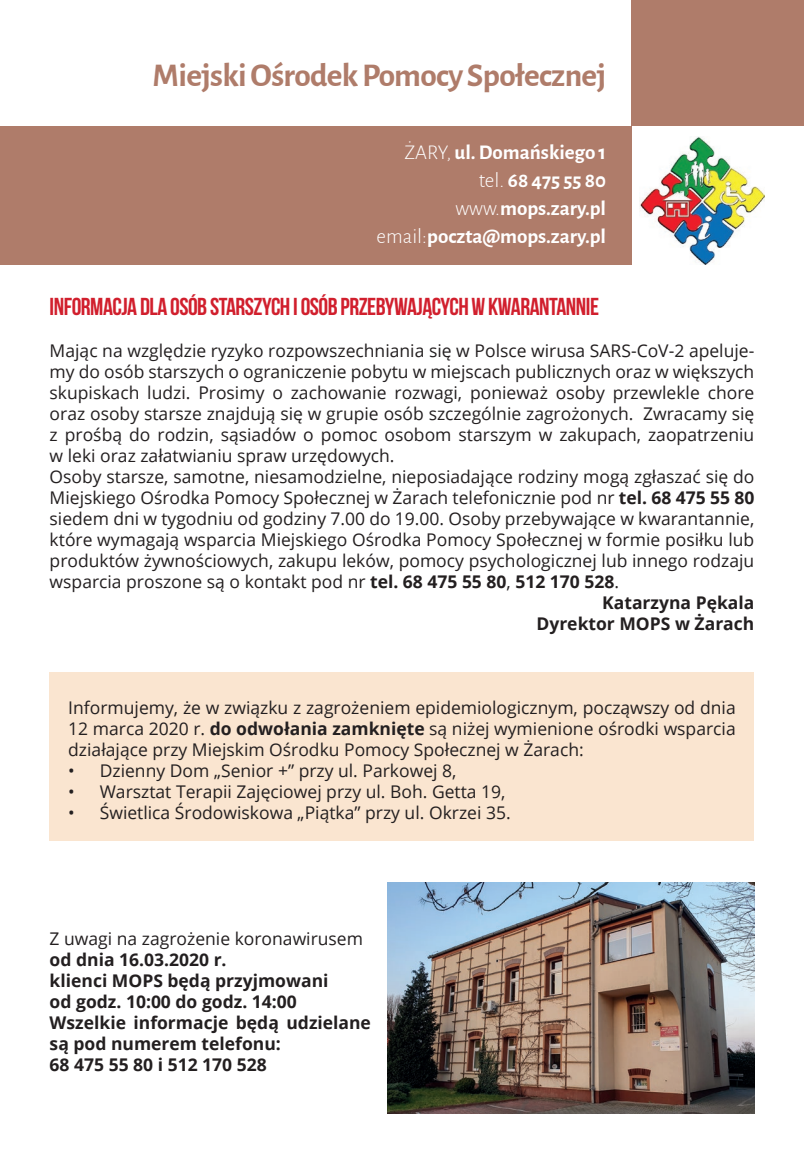
<style>
.page{position:relative;width:804px;height:1166px;background:#fff}
.page>*{position:absolute;margin:0;border:0;box-sizing:border-box;transform-origin:0 0}
.t1{font:700 33.25px "Alegreya Sans";letter-spacing:-.02em;color:#af7c6a}
.t2{font:24.5px "Bebas Neue";letter-spacing:-.02em;color:#d11f2d}
.t3{font:700 21px/28px "Alegreya Sans";color:#fff;text-align:right}
.t4{font:17.5px/21px "Open Sans";color:#231f20;text-align:justify}
.t5{font:700 17.5px/21px "Open Sans";color:#231f20}
.s1{font-weight:300}
.s2{font-weight:700}
</style>
<div class="page">
<div style="left:50px;top:672px;width:704px;height:168px;background:#fae5d0"></div>
<div style="left:0;top:126px;width:632px;height:138px;background:#af7c6a"></div>
<div style="left:632px;top:0;width:172px;height:126px;background:#af7c6a"></div>
<img style="left:639px;top:136px;width:125px;height:128px">
<img style="left:387px;top:882px;width:367px;height:231px">
<h1 class="t1" style="left:153px;top:51px;width:455px">Miejski Ośrodek Pomocy Społecznej</h1>
<p class="t3" style="left:376px;top:137px;width:231px"><span class="s1">ŻARY,</span> ul. Domańskiego 1 <span class="s1">tel.</span> 68 475 55 80 <span class="s1">www.</span>mops.zary.pl <span class="s1">email:</span>poczta@mops.zary.pl</p>
<h2 class="t2" style="left:50px;top:293px;width:551px">INFORMACJA DLA OSÓB STARSZYCH I OSÓB PRZEBYWAJĄCYCH W KWARANTANNIE</h2>
<p class="t4" style="left:50px;top:340px;width:706px">Mając na względzie ryzyko rozpowszechniania się w Polsce wirusa SARS-CoV-2 apeluje-</p>
<p class="t4" style="left:50px;top:361px;width:706px">my do osób starszych o ograniczenie pobytu w miejscach publicznych oraz w większych</p>
<p class="t4" style="left:50px;top:382px;width:706px">skupiskach ludzi. Prosimy o zachowanie rozwagi, ponieważ osoby przewlekle chore</p>
<p class="t4" style="left:50px;top:403px;width:706px">oraz osoby starsze znajdują się w grupie osób szczególnie zagrożonych. Zwracamy się</p>
<p class="t4" style="left:50px;top:424px;width:706px">z prośbą do rodzin, sąsiadów o pomoc osobom starszym w zakupach, zaopatrzeniu</p>
<p class="t4" style="left:50px;top:445px;width:346px">w leki oraz załatwianiu spraw urzędowych.</p>
<p class="t4" style="left:50px;top:466px;width:706px">Osoby starsze, samotne, niesamodzielne, nieposiadające rodziny mogą zgłaszać się do</p>
<p class="t4" style="left:50px;top:487px;width:706px">Miejskiego Ośrodka Pomocy Społecznej w Żarach telefonicznie pod nr <span class="s2">tel. 68 475 55 80</span></p>
<p class="t4" style="left:50px;top:508px;width:706px">siedem dni w tygodniu od godziny 7.00 do 19.00. Osoby przebywające w kwarantannie,</p>
<p class="t4" style="left:50px;top:529px;width:706px">które wymagają wsparcia Miejskiego Ośrodka Pomocy Społecznej w formie posiłku lub</p>
<p class="t4" style="left:50px;top:550px;width:706px">produktów żywnościowych, zakupu leków, pomocy psychologicznej lub innego rodzaju</p>
<p class="t4" style="left:50px;top:571px;width:571px">wsparcia proszone są o kontakt pod nr <span class="s2">tel. 68 475 55 80</span>, <span class="s2">512 170 528</span>.</p>
<p class="t5" style="left:602px;top:592px;width:154px">Katarzyna Pękala</p>
<p class="t5" style="left:536px;top:613px;width:219px">Dyrektor MOPS w Żarach</p>
<p class="t4" style="left:68px;top:697px;width:669px">Informujemy, że w związku z zagrożeniem epidemiologicznym, począwszy od dnia 12 marca 2020 r. <span class="s2">do odwołania zamknięte</span> są niżej wymienione ośrodki wsparcia działające przy Miejskim Ośrodku Pomocy Społecznej w Żarach:</p>
<p class="t4" style="left:68px;top:760px;width:390px">• Dzienny Dom „Senior +” przy ul. Parkowej 8,</p>
<p class="t4" style="left:68px;top:781px;width:439px">• Warsztat Terapii Zajęciowej przy ul. Boh. Getta 19,</p>
<p class="t4" style="left:68px;top:802px;width:444px">• Świetlica Środowiskowa „Piątka” przy ul. Okrzei 35.</p>
<p class="t4" style="left:50px;top:928px;width:315px">Z uwagi na zagrożenie koronawirusem</p>
<p class="t5" style="left:50px;top:949px;width:323px">od dnia 16.03.2020 r.<br>klienci MOPS będą przyjmowani<br>od godz. 10:00 do godz. 14:00<br>Wszelkie informacje będą udzielane są pod numerem telefonu:<br>68 475 55 80 i 512 170 528</p>
</div>
